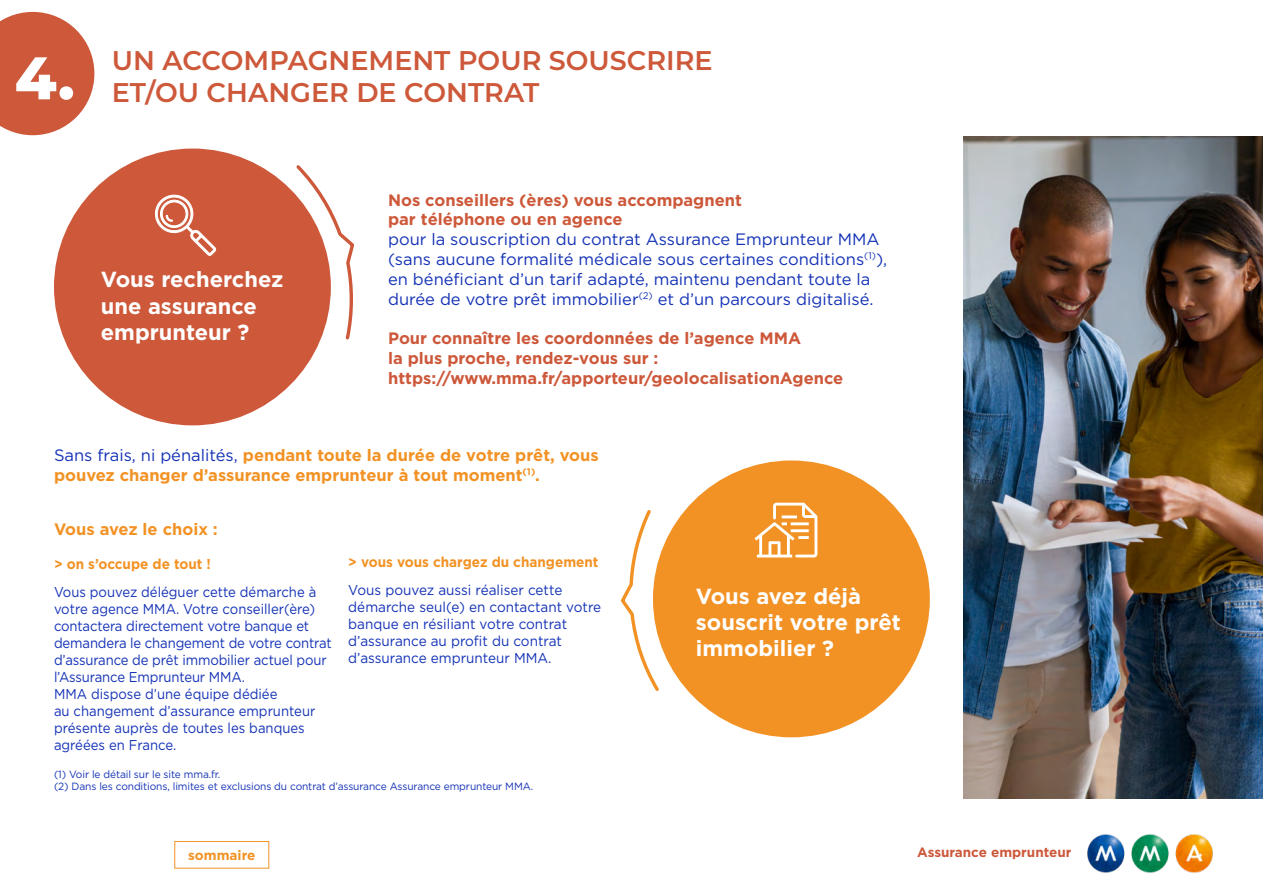
<style>
.page{position:relative;width:1263px;height:893px;background:#fff}
.page>*{position:absolute;margin:0;border:0;box-sizing:border-box;transform-origin:0 0}
.t1{font:800 60px "Montserrat";color:#fff}
.t2{font:600 27px/32.4px "Montserrat";color:#cd583a}
.t3{font:700 21.9px/26.2px "Gotham";color:#fff}
.t4{font:16.5px/19.8px "Gotham";color:#1432b6}
.t5{font:700 16.5px/19.8px "Gotham";color:#cd583a}
.t6{font:700 16.5px/19.8px "Gotham";color:#f29224}
.t7{font:14.25px/17.1px "Gotham";color:#1432b6;scale:.92 1}
.t8{font:14.25px/17.1px "Gotham";color:#1432b6;scale:.95 1}
.t9{font:700 14.25px "Gotham";color:#f29224;scale:.95 1}
.t10{font:700 13.5px "Gotham";color:#cd583a}
.t11{font:700 13.5px "Gotham";color:#f29224}
.t12{font:10.5px/12.6px "Gotham";letter-spacing:-.01em;color:#1432b6}
.s1{font-weight:400;color:#1432b6}
</style>
<div class="page">
<img style="left:963px;top:136px;width:300px;height:662px">
<div style="left:54px;top:149px;width:277px;height:276px;background:#cd583a;border-radius:50%"></div>
<svg style="left:155px;top:194px;width:61px;height:62px"></svg>
<div style="left:653px;top:460px;width:277px;height:277px;background:#f29224;border-radius:50%"></div>
<svg style="left:754px;top:503px;width:63px;height:54px"></svg>
<svg style="left:293px;top:165px;width:62px;height:177px"></svg>
<svg style="left:621px;top:510px;width:41px;height:181px"></svg>
<svg style="left:0;top:12px;width:94px;height:123px;background:#d47057"></svg>
<div style="left:174px;top:841px;width:95px;height:27px;border:1px solid #f29224"></div>
<img style="left:1087px;top:834px;width:126px;height:39px">
<h1 class="t1" style="left:15px;top:34px;width:62px">4.</h1>
<h2 class="t2" style="left:112px;top:43px;width:602px">UN ACCOMPAGNEMENT POUR SOUSCRIRE<br>ET/OU CHANGER DE CONTRAT</h2>
<h3 class="t3" style="left:101px;top:266px;width:184px">Vous recherchez une assurance emprunteur ?</h3>
<p class="t5" style="left:388px;top:189px;width:355px">Nos conseillers (ères) vous accompagnent par téléphone ou en agence</p>
<p class="t4" style="left:388px;top:229px;width:501px">pour la souscription du contrat Assurance Emprunteur MMA (sans aucune formalité médicale sous certaines conditions<sup>(1)</sup>), en bénéficiant d’un tarif adapté, maintenu pendant toute la durée de votre prêt immobilier<sup>(2)</sup> et d’un parcours digitalisé.</p>
<p class="t5" style="left:388px;top:328px;width:457px">Pour connaître les coordonnées de l’agence MMA<br>la plus proche, rendez-vous sur : https://www.mma.fr/apporteur/geolocalisationAgence</p>
<p class="t6" style="left:54px;top:445px;width:546px"><span class="s1">Sans frais, ni pénalités,</span> pendant toute la durée de votre prêt, vous pouvez changer d’assurance emprunteur à tout moment<sup>(1)</sup>.</p>
<p class="t6" style="left:54px;top:519px;width:165px">Vous avez le choix :</p>
<p class="t9" style="left:54px;top:556px;width:167px">&gt; on s’occupe de tout !</p>
<p class="t7" style="left:54px;top:583px;width:303px">Vous pouvez déléguer cette démarche à votre agence MMA. Votre conseiller(ère) contactera directement votre banque et demandera le changement de votre contrat d’assurance de prêt immobilier actuel pour l’Assurance Emprunteur MMA.<br>MMA dispose d’une équipe dédiée<br>au changement d’assurance emprunteur présente auprès de toutes les banques agréées en France.</p>
<p class="t9" style="left:348px;top:554px;width:265px">&gt; vous vous chargez du changement</p>
<p class="t8" style="left:348px;top:581px;width:268px">Vous pouvez aussi réaliser cette démarche seul(e) en contactant votre banque en résiliant votre contrat d’assurance au profit du contrat d’assurance emprunteur MMA.</p>
<p class="t12" style="left:54px;top:767px;width:481px">(1) Voir le détail sur le site mma.fr.<br>(2) Dans les conditions, limites et exclusions du contrat d’assurance Assurance emprunteur MMA.</p>
<h3 class="t3" style="left:696px;top:582px;width:207px">Vous avez déjà souscrit votre prêt immobilier ?</h3>
<p class="t11" style="left:188px;top:847px;width:69px">sommaire</p>
<p class="t10" style="left:917px;top:844px;width:156px">Assurance emprunteur</p>
</div>
